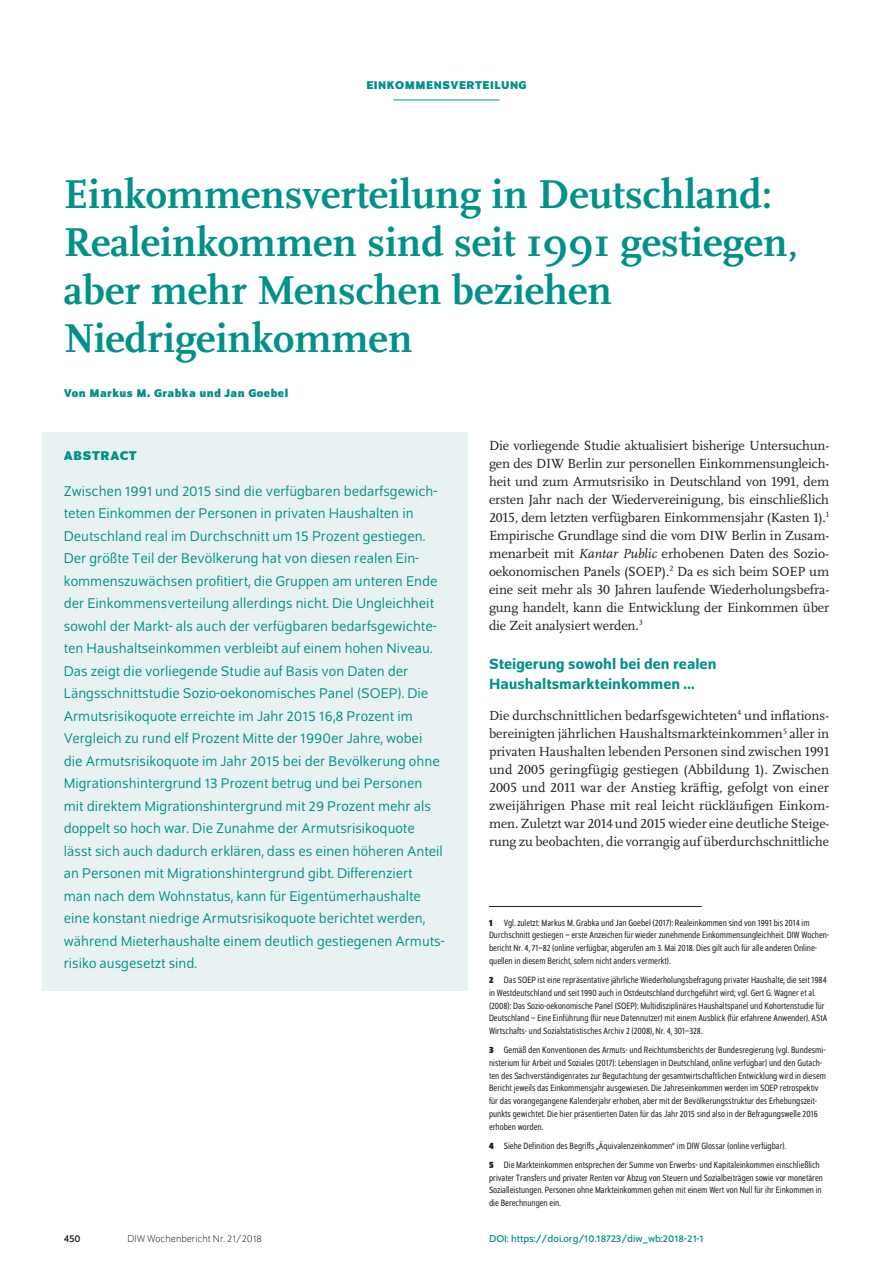
<style>
.page{position:relative;width:893px;height:1263px;background:#fff}
.page>*{position:absolute;margin:0;border:0;box-sizing:border-box;transform-origin:0 0}
.t1{font:700 42px/48px "Scala Pro";color:#009188}
.t2{font:500 15.75px/19.5px "Schumpeter";color:#009188}
.t3{font:15px/22.5px "Schumpeter Blond";color:#009188}
.t4{font:13.8px/18px "Scala Pro";letter-spacing:-.005em;color:#231f20;text-align:justify}
.t5{font:700 13.5px "Schumpeter";letter-spacing:.05em;color:#009188}
.t6{font:700 12px "Schumpeter";letter-spacing:.04em;color:#009188}
.t7{font:10.5px "Schumpeter";color:#009188}
.t8{font:300 10.5px "Schumpeter";color:#231f20}
.t9{font:10.5px "Schumpeter";color:#231f20}
.t10{font:semi-condensed 9.75px/12.8px "Schumpeter Blond";color:#231f20}
.s1{font-style:italic}
.s2{font-family:"Schumpeter";font-weight:700}
</style>
<div class="page">
<hr style="left:393px;top:100px;width:107px;height:1px;background:#009188">
<div style="left:43px;top:432px;width:425px;height:558px;background:#e9f2f2"></div>
<hr style="left:489px;top:906px;width:213px;height:1px;background:#231f20">
<p class="t6" style="left:366px;top:79px;width:162px">EINKOMMENSVERTEILUNG</p>
<h1 class="t1" style="left:64px;top:167px;width:736px">Einkommensverteilung in Deutschland:<br>Realeinkommen sind seit 1991 gestiegen, aber mehr Menschen beziehen<br>Niedrigeinkommen</h1>
<p class="t6" style="left:64px;top:386px;width:226px">Von Markus M. Grabka und Jan Goebel</p>
<h3 class="t5" style="left:64px;top:448px;width:75px">ABSTRACT</h3>
<p class="t3" style="left:64px;top:480px;width:382px">Zwischen 1991 und 2015 sind die verfügbaren bedarfsgewich&shy;teten Einkommen der Personen in privaten Haushalten in Deutschland real im Durchschnitt um 15 Prozent gestiegen.<br>Der größte Teil der Bevölkerung hat von diesen realen Ein&shy;kommenszuwächsen profitiert, die Gruppen am unteren Ende der Einkommensverteilung allerdings nicht. Die Ungleichheit sowohl der Markt- als auch der verfügbaren bedarfsgewichte&shy;ten Haushaltseinkommen verbleibt auf einem hohen Niveau.<br>Das zeigt die vorliegende Studie auf Basis von Daten der Längsschnittstudie Sozio-oekonomisches Panel (SOEP). Die Armutsrisikoquote erreichte im Jahr 2015 16,8 Prozent im Vergleich zu rund elf Prozent Mitte der 1990er Jahre, wobei die Armutsrisikoquote im Jahr 2015 bei der Bevölkerung ohne Migrationshintergrund 13 Prozent betrug und bei Personen mit direktem Migrationshintergrund mit 29 Prozent mehr als doppelt so hoch war. Die Zunahme der Armutsrisikoquote lässt sich auch dadurch erklären, dass es einen höheren Anteil an Personen mit Migrationshintergrund gibt. Differenziert<br>man nach dem Wohnstatus, kann für Eigentümerhaushalte eine konstant niedrige Armutsrisikoquote berichtet werden, während Mieterhaushalte einem deutlich gestiegenen Armuts&shy;risiko ausgesetzt sind.</p>
<p class="t4" style="left:489px;top:436px;width:342px">Die vorliegende Studie aktualisiert bisherige Untersuchun&shy;gen des DIW Berlin zur personellen Einkommensungleich&shy;heit und zum Armutsrisiko in Deutschland von 1991, dem ersten Jahr nach der Wiedervereinigung, bis einschließlich 2015, dem letzten verfügbaren Einkommensjahr (Kasten 1).<sup>1<br></sup>Empirische Grundlage sind die vom DIW Berlin in Zusam&shy;menarbeit mit <span class="s1">Kantar Public</span> erhobenen Daten des Sozio&shy;oekonomischen Panels (SOEP).<sup>2</sup> Da es sich beim SOEP um eine seit mehr als 30 Jahren laufende Wiederholungsbefra&shy;gung handelt, kann die Entwicklung der Einkommen über die Zeit analysiert werden.<sup>3</sup></p>
<h2 class="t2" style="left:489px;top:654px;width:229px">Steigerung sowohl bei den realen<br>Haushaltsmarkteinkommen …</h2>
<p class="t4" style="left:489px;top:706px;width:342px">Die durchschnittlichen bedarfsgewichteten<sup>4</sup> und inflations&shy;bereinigten jährlichen Haushaltsmarkteinkommen<sup>5</sup> aller in privaten Haushalten lebenden Personen sind zwischen 1991 und 2005 geringfügig gestiegen (Abbildung 1). Zwischen 2005 und 2011 war der Anstieg kräftig, gefolgt von einer zweijährigen Phase mit real leicht rückläufigen Einkom&shy;men. Zuletzt war 2014 und 2015 wieder eine deutliche Steige&shy;rung zu beobachten, die vorrangig auf überdurchschnittliche</p>
<p class="t10" style="left:489px;top:916px;width:342px"><span class="s2">1</span> Vgl. zuletzt: Markus M. Grabka und Jan Goebel (2017): Realeinkommen sind von 1991 bis 2014 im Durchschnitt gestiegen – erste Anzeichen für wieder zunehmende Einkommensungleichheit. DIW Wochen&shy;bericht Nr. 4, 71–82 (online verfügbar, abgerufen am 3. Mai 2018. Dies gilt auch für alle anderen Online&shy;quellen in diesem Bericht, sofern nicht anders vermerkt).</p>
<p class="t10" style="left:489px;top:974px;width:340px"><span class="s2">2</span> Das SOEP ist eine repräsentative jährliche Wiederholungsbefragung privater Haushalte, die seit 1984 in Westdeutschland und seit 1990 auch in Ostdeutschland durchgeführt wird; vgl. Gert G. Wagner et al. (2008): Das Sozio-oekonomische Panel (SOEP): Multidisziplinäres Haushaltspanel und Kohortenstudie für Deutschland – Eine Einführung (für neue Datennutzer) mit einem Ausblick (für erfahrene Anwender). AStA Wirtschafts- und Sozialstatistisches Archiv 2 (2008), Nr. 4, 301–328.</p>
<p class="t10" style="left:489px;top:1044px;width:339px"><span class="s2">3</span> Gemäß den Konventionen des Armuts- und Reichtumsberichts der Bundesregierung (vgl. Bundesmi&shy;nisterium für Arbeit und Soziales (2017): Lebenslagen in Deutschland, online verfügbar) und den Gutach&shy;ten des Sachverständigenrates zur Begutachtung der gesamtwirtschaftlichen Entwicklung wird in diesem Bericht jeweils das Einkommensjahr ausgewiesen. Die Jahreseinkommen werden im SOEP retrospektiv für das vorangegangene Kalenderjahr erhoben, aber mit der Bevölkerungsstruktur des Erhebungszeit&shy;punkts gewichtet. Die hier präsentierten Daten für das Jahr 2015 sind also in der Befragungswelle 2016 erhoben worden.</p>
<p class="t10" style="left:489px;top:1136px;width:332px;line-height:19.2px"><span class="s2">4</span> Siehe Definition des Begriffs „Äquivalenzeinkommen“ im DIW Glossar (online verfügbar).<br><span class="s2">5</span> Die Markteinkommen entsprechen der Summe von Erwerbs- und Kapitaleinkommen einschließlich</p>
<p class="t10" style="left:489px;top:1171px;width:335px">privater Transfers und privater Renten vor Abzug von Steuern und Sozialbeiträgen sowie vor monetären<br>Sozialleistungen. Personen ohne Markteinkommen gehen mit einem Wert von Null für ihr Einkommen in die Berechnungen ein.</p>
<p class="t9" style="left:64px;top:1233px;width:18px">450</p>
<p class="t8" style="left:128px;top:1234px;width:136px">DIW Wochenbericht Nr. 21/2018</p>
<p class="t7" style="left:489px;top:1233px;width:216px">DOI: https://doi.org/10.18723/diw_wb:2018-21-1</p>
</div>
